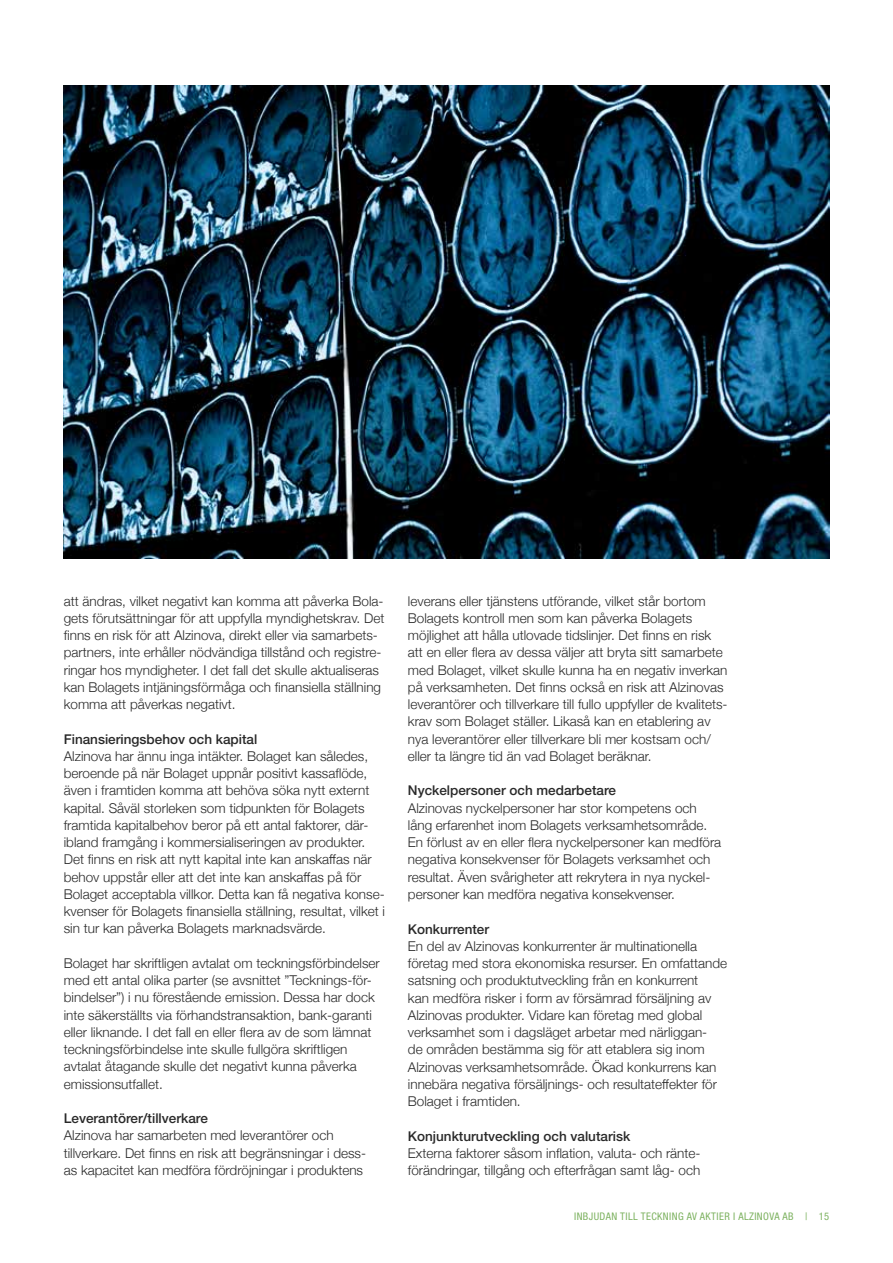
<style>
.page{position:relative;width:893px;height:1263px;background:#fff}
.page>*{position:absolute;margin:0;border:0;box-sizing:border-box;transform-origin:0 0}
.t1{font:300 13.5px/17.2px "Helvetica Neue";color:#292929}
.t2{font:500 13.5px "Helvetica Neue LT Std";color:#292929}
.t3{font:condensed 10.5px "Helvetica Neue";letter-spacing:.04em;color:#7db260}
</style>
<div class="page">
<img style="left:64px;top:85px;width:765px;height:473px">
<p class="t1" style="left:64px;top:591px;width:322px">att ändras, vilket negativt kan komma att påverka Bola&shy;gets förutsättningar för att uppfylla myndighetskrav. Det finns en risk för att Alzinova, direkt eller via samarbets&shy;partners, inte erhåller nödvändiga tillstånd och registre&shy;ringar hos myndigheter. I det fall det skulle aktualiseras kan Bolagets intjäningsförmåga och finansiella ställning komma att påverkas negativt.</p>
<p class="t2" style="left:64px;top:731px;width:195px">Finansieringsbehov och kapital</p>
<p class="t1" style="left:64px;top:746px;width:323px">Alzinova har ännu inga intäkter. Bolaget kan således, beroende på när Bolaget uppnår positivt kassaflöde, även i framtiden komma att behöva söka nytt externt kapital. Såväl storleken som tidpunkten för Bolagets framtida kapitalbehov beror på ett antal faktorer, där&shy;ibland framgång i kommersialiseringen av produkter.<br>Det finns en risk att nytt kapital inte kan anskaffas när behov uppstår eller att det inte kan anskaffas på för Bolaget acceptabla villkor. Detta kan få negativa konse&shy;kvenser för Bolagets finansiella ställning, resultat, vilket i sin tur kan påverka Bolagets marknadsvärde.</p>
<p class="t1" style="left:64px;top:953px;width:318px">Bolaget har skriftligen avtalat om teckningsförbindelser med ett antal olika parter (se avsnittet ”Tecknings-för&shy;bindelser”) i nu förestående emission. Dessa har dock inte säkerställts via förhandstransaktion, bank-garanti eller liknande. I det fall en eller flera av de som lämnat teckningsförbindelse inte skulle fullgöra skriftligen avtalat åtagande skulle det negativt kunna påverka emissionsutfallet.</p>
<p class="t2" style="left:64px;top:1110px;width:146px">Leverantörer/tillverkare</p>
<p class="t1" style="left:64px;top:1126px;width:304px">Alzinova har samarbeten med leverantörer och tillverkare. Det finns en risk att begränsningar i dess&shy;as kapacitet kan medföra fördröjningar i produktens</p>
<p class="t1" style="left:408px;top:591px;width:321px">leverans eller tjänstens utförande, vilket står bortom Bolagets kontroll men som kan påverka Bolagets möjlighet att hålla utlovade tidslinjer. Det finns en risk att en eller flera av dessa väljer att bryta sitt samarbete med Bolaget, vilket skulle kunna ha en negativ inverkan på verksamheten. Det finns också en risk att Alzinovas leverantörer och tillverkare till fullo uppfyller de kvalitets&shy;krav som Bolaget ställer. Likaså kan en etablering av nya leverantörer eller tillverkare bli mer kostsam och/ eller ta längre tid än vad Bolaget beräknar.</p>
<p class="t2" style="left:408px;top:783px;width:210px">Nyckelpersoner och medarbetare</p>
<p class="t1" style="left:408px;top:798px;width:315px">Alzinovas nyckelpersoner har stor kompetens och lång erfarenhet inom Bolagets verksamhetsområde.<br>En förlust av en eller flera nyckelpersoner kan medföra negativa konsekvenser för Bolagets verksamhet och resultat. Även svårigheter att rekrytera in nya nyckel&shy;personer kan medföra negativa konsekvenser.</p>
<p class="t2" style="left:408px;top:921px;width:83px">Konkurrenter</p>
<p class="t1" style="left:408px;top:936px;width:321px">En del av Alzinovas konkurrenter är multinationella företag med stora ekonomiska resurser. En omfattande satsning och produktutveckling från en konkurrent<br>kan medföra risker i form av försämrad försäljning av Alzinovas produkter. Vidare kan företag med global verksamhet som i dagsläget arbetar med närliggan-<br>de områden bestämma sig för att etablera sig inom Alzinovas verksamhetsområde. Ökad konkurrens kan innebära negativa försäljnings- och resultateffekter för Bolaget i framtiden.</p>
<p class="t2" style="left:408px;top:1128px;width:224px">Konjunkturutveckling och valutarisk</p>
<p class="t1" style="left:408px;top:1143px;width:294px">Externa faktorer såsom inflation, valuta- och ränte&shy;förändringar, tillgång och efterfrågan samt låg- och</p>
<p class="t3" style="left:574px;top:1210px;width:257px">INBJUDAN TILL TECKNING AV AKTIER I ALZINOVA AB | 15</p>
</div>
